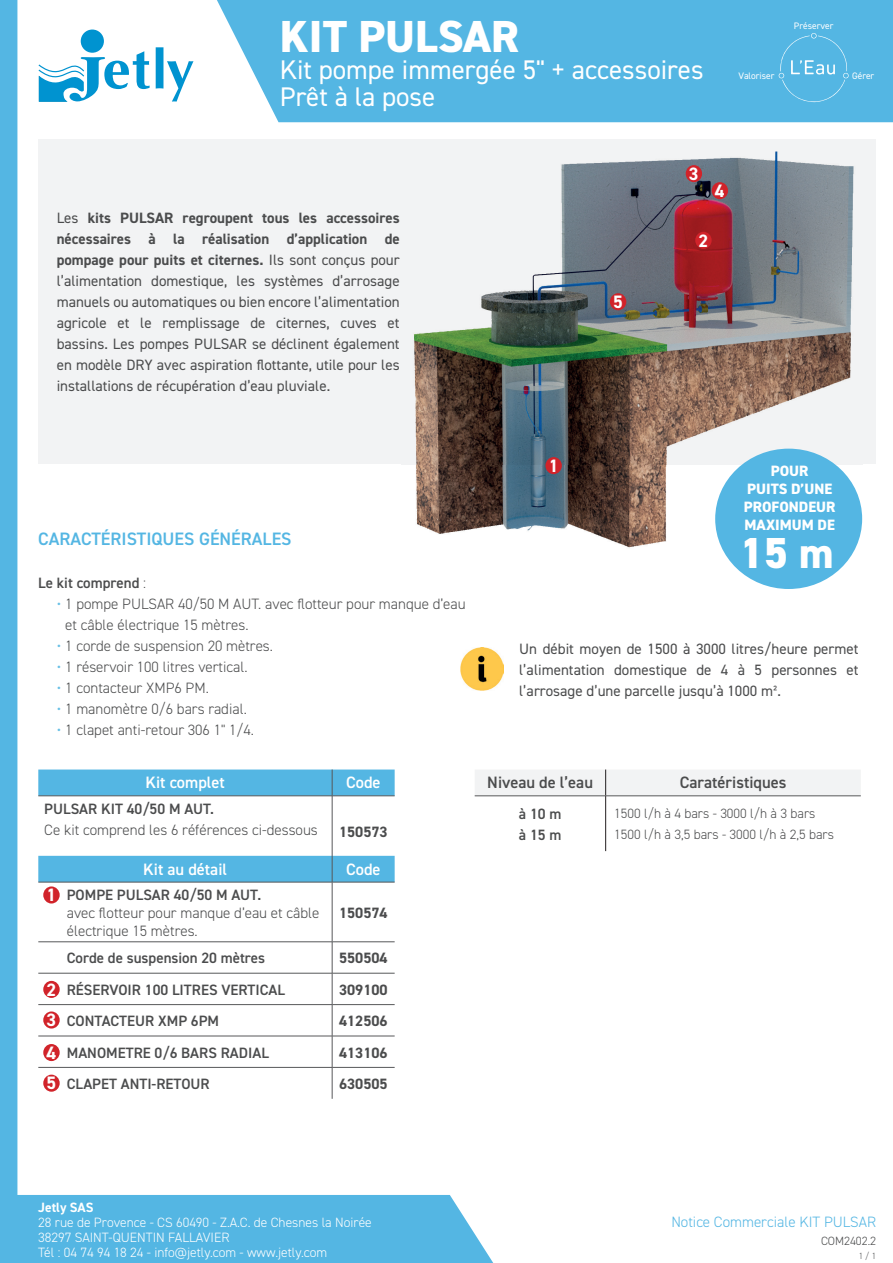
<style>
.page{position:relative;width:893px;height:1263px;background:#fff}
.page>*{position:absolute;margin:0;border:0;box-sizing:border-box;transform-origin:0 0}
.t1{font:800 45px "DIN2014";color:#fff}
.t2{font:800 43.5px "DIN2014";color:#fff}
.t3{font:27px/27px "DIN2014";color:#fff}
.t4{font:600 18px "DIN2014";color:#54b6e3}
.t5{font:700 18px/30.6px "DIN2014";color:#fff}
.t6{font:600 16.5px "DIN2014";color:#fff}
.t7{font:600 16.5px "DIN2014";color:#4b4c4d}
.t8{font:15px/21px "DIN2014";color:#4b4c4d;text-align:justify}
.t9{font:300 15px/21px "DIN2014";color:#4b4c4d}
.t10{font:600 15px/21px "DIN2014";color:#4b4c4d}
.t11{font:700 15px "DIN2014";color:#4b4c4d}
.t12{font:800 15px/18px "DIN2014";color:#fff;text-align:center}
.t13{font:300 15px "DIN2014";color:#54b6e3}
.t14{font:300 13.5px/15px "DIN2014";color:#fff}
.t15{font:300 13.5px/21px "DIN2014";color:#4b4c4d}
.t16{font:700 13.5px "DIN2014";color:#fff}
.t17{font:300 12px "DIN2014";color:#4b4c4d}
.t18{font:9.45px "DIN2014";color:#fff}
.t19{font:300 9px "DIN2014";color:#57585a}
.s1{font-weight:700}
.s2{font-weight:300}
.s3{color:#69c0e6}
</style>
<div class="page">
<div style="left:17px;top:1195px;width:476px;height:68px;background:#54b6e3"></div>
<svg style="left:156px;top:47px;width:37px;height:55px"></svg>
<svg style="left:38px;top:51px;width:112px;height:51px"></svg>
<div style="left:81px;top:30px;width:23px;height:23px;background:#0093d0;border-radius:50%"></div>
<div style="left:217px;top:0;width:676px;height:122px;background:#54b6e3"></div>
<div style="left:0;top:0;width:17px;height:1263px;background:#54b6e3"></div>
<svg style="left:779px;top:33px;width:70px;height:71px;background:#5ebae4"></svg>
<div style="left:38px;top:140px;width:838px;height:324px;background:#f2f3f4"></div>
<img style="left:402px;top:151px;width:460px;height:407px">
<div style="left:475px;top:769px;width:386px;height:26px;background:#f2f3f4"></div>
<hr style="left:605px;top:796px;width:1px;height:55px;background:#231f20">
<hr style="left:475px;top:795px;width:131px;height:1px;background:#57585a">
<hr style="left:606px;top:795px;width:255px;height:1px;background:#57585a">
<div style="left:38px;top:769px;width:357px;height:26px;background:#54b6e3"></div>
<hr style="left:38px;top:795px;width:294px;height:1px;background:#57585a">
<hr style="left:332px;top:795px;width:63px;height:1px;background:#57585a">
<hr style="left:332px;top:796px;width:1px;height:70px;background:#57585a">
<div style="left:38px;top:856px;width:357px;height:26px;background:#54b6e3"></div>
<hr style="left:38px;top:882px;width:294px;height:1px;background:#57585a">
<hr style="left:332px;top:882px;width:63px;height:1px;background:#57585a">
<hr style="left:332px;top:882px;width:1px;height:60px;background:#57585a">
<hr style="left:38px;top:941px;width:294px;height:1px;background:#57585a">
<hr style="left:332px;top:941px;width:63px;height:1px;background:#57585a">
<hr style="left:332px;top:942px;width:1px;height:31px;background:#57585a">
<hr style="left:38px;top:973px;width:294px;height:1px;background:#57585a">
<hr style="left:332px;top:973px;width:63px;height:1px;background:#57585a">
<hr style="left:332px;top:973px;width:1px;height:31px;background:#57585a">
<hr style="left:38px;top:1004px;width:294px;height:1px;background:#57585a">
<hr style="left:332px;top:1004px;width:63px;height:1px;background:#57585a">
<hr style="left:332px;top:1005px;width:1px;height:31px;background:#57585a">
<hr style="left:38px;top:1036px;width:294px;height:1px;background:#57585a">
<hr style="left:332px;top:1036px;width:63px;height:1px;background:#57585a">
<hr style="left:332px;top:1036px;width:1px;height:31px;background:#57585a">
<hr style="left:38px;top:1067px;width:294px;height:1px;background:#57585a">
<hr style="left:332px;top:1067px;width:63px;height:1px;background:#57585a">
<hr style="left:332px;top:1067px;width:1px;height:32px;background:#57585a">
<div style="left:43px;top:886px;width:17px;height:17px;background:#d1232a;border-radius:50%"></div>
<div style="left:43px;top:981px;width:17px;height:17px;background:#d1232a;border-radius:50%"></div>
<div style="left:43px;top:1011px;width:17px;height:17px;background:#d1232a;border-radius:50%"></div>
<div style="left:43px;top:1044px;width:17px;height:17px;background:#d1232a;border-radius:50%"></div>
<div style="left:43px;top:1075px;width:17px;height:17px;background:#d1232a;border-radius:50%"></div>
<div style="left:545px;top:457px;width:17px;height:17px;background:#d1232a;border-radius:50%"></div>
<div style="left:695px;top:232px;width:17px;height:17px;background:#d1232a;border-radius:50%"></div>
<div style="left:686px;top:165px;width:16px;height:17px;background:#d1232a;border-radius:50%"></div>
<div style="left:712px;top:182px;width:16px;height:17px;background:#d1232a;border-radius:50%"></div>
<div style="left:610px;top:293px;width:16px;height:17px;background:#d1232a;border-radius:50%"></div>
<div style="left:715px;top:449px;width:147px;height:140px;background:#54b6e3;border-radius:50%"></div>
<img style="left:460px;top:648px;width:43px;height:42px">
<h1 class="t1" style="left:280px;top:6px;width:241px">KIT PULSAR</h1>
<h3 class="t3" style="left:280px;top:55px;width:425px">Kit pompe immergée 5" + accessoires<br>Prêt à la pose</h3>
<p class="t18" style="left:794px;top:20px;width:41px">Préserver</p>
<p class="t18" style="left:739px;top:70px;width:37px">Valoriser</p>
<p class="t18" style="left:852px;top:70px;width:24px">Gérer</p>
<p class="t8" style="left:57px;top:207px;width:345px">Les <span class="s1">kits PULSAR regroupent tous les accessoires nécessaires à la réalisation d’application de pompage pour puits et citernes.</span> Ils sont conçus pour l’alimentation domestique, les systèmes d’arrosage manuels ou automatiques ou bien encore l’alimentation agricole et le remplissage de citernes, cuves et bassins. Les pompes PULSAR se déclinent également en modèle DRY avec aspiration flottante, utile pour les installations de récupération d’eau pluviale.</p>
<p class="t5" style="left:613px;top:286px;width:11px">5</p>
<p class="t5" style="left:689px;top:158px;width:11px">3</p>
<p class="t5" style="left:715px;top:175px;width:11px">4</p>
<p class="t5" style="left:698px;top:225px;width:11px">2</p>
<p class="t4" style="left:38px;top:527px;width:255px">CARACTÉRISTIQUES GÉNÉRALES</p>
<p class="t10" style="left:38px;top:571px;width:109px">Le kit comprend <span class="s2">:</span></p>
<p class="t9" style="left:65px;top:593px;width:402px;text-indent:-9px"><span class="s3">•</span> 1 pompe PULSAR 40/50 M AUT. avec flotteur pour manque d’eau et câble électrique 15 mètres.</p>
<p class="t9" style="left:57px;top:635px;width:218px"><span class="s3">•</span> 1 corde de suspension 20 mètres.</p>
<p class="t9" style="left:57px;top:656px;width:192px"><span class="s3">•</span> 1 réservoir 100 litres vertical.</p>
<p class="t9" style="left:57px;top:677px;width:154px"><span class="s3">•</span> 1 contacteur XMP6 PM.</p>
<p class="t9" style="left:57px;top:698px;width:192px"><span class="s3">•</span> 1 manomètre 0/6 bars radial.</p>
<p class="t9" style="left:57px;top:719px;width:199px"><span class="s3">•</span> 1 clapet anti-retour 306 1" 1/4.</p>
<p class="t6" style="left:145px;top:772px;width:81px">Kit complet</p>
<p class="t6" style="left:346px;top:772px;width:36px">Code</p>
<p class="t10" style="left:44px;top:797px;width:171px">PULSAR KIT 40/50 M AUT.</p>
<p class="t9" style="left:44px;top:819px;width:275px">Ce kit comprend les 6 références ci-dessous</p>
<p class="t11" style="left:339px;top:822px;width:50px">150573</p>
<p class="t6" style="left:143px;top:858px;width:85px">Kit au détail</p>
<p class="t6" style="left:346px;top:858px;width:36px">Code</p>
<p class="t10" style="left:67px;top:884px;width:196px">POMPE PULSAR 40/50 M AUT.</p>
<p class="t9" style="left:67px;top:904px;width:254px;line-height:18px">avec flotteur pour manque d’eau et câble électrique 15 mètres.</p>
<p class="t11" style="left:339px;top:903px;width:50px">150574</p>
<p class="t10" style="left:67px;top:947px;width:200px">Corde de suspension 20 mètres</p>
<p class="t11" style="left:339px;top:948px;width:50px">550504</p>
<p class="t10" style="left:67px;top:979px;width:220px">RÉSERVOIR 100 LITRES VERTICAL</p>
<p class="t11" style="left:339px;top:979px;width:50px">309100</p>
<p class="t10" style="left:67px;top:1010px;width:154px">CONTACTEUR XMP 6PM</p>
<p class="t11" style="left:339px;top:1011px;width:50px">412506</p>
<p class="t10" style="left:67px;top:1041px;width:204px">MANOMETRE 0/6 BARS RADIAL</p>
<p class="t11" style="left:339px;top:1042px;width:50px">413106</p>
<p class="t10" style="left:67px;top:1073px;width:144px">CLAPET ANTI-RETOUR</p>
<p class="t11" style="left:339px;top:1074px;width:50px">630505</p>
<p class="t5" style="left:47px;top:879px;width:11px">1</p>
<p class="t5" style="left:47px;top:974px;width:11px">2<br>3</p>
<p class="t5" style="left:47px;top:1037px;width:11px">4<br>5</p>
<p class="t5" style="left:549px;top:450px;width:11px">1</p>
<p class="t12" style="left:744px;top:462px;width:93px">POUR<br>PUITS D’UNE<br>PROFONDEUR<br>MAXIMUM DE</p>
<h2 class="t2" style="left:739px;top:524px;width:96px">15 m</h2>
<p class="t8" style="left:519px;top:638px;width:341px">Un débit moyen de 1500 à 3000 litres/heure permet l’alimentation domestique de 4 à 5 personnes et l’arrosage d’une parcelle jusqu’à 1000 m².</p>
<p class="t7" style="left:487px;top:772px;width:107px">Niveau de l’eau</p>
<p class="t7" style="left:680px;top:772px;width:108px">Caratéristiques</p>
<p class="t10" style="left:519px;top:803px;width:44px">à 10 m à 15 m</p>
<p class="t15" style="left:614px;top:803px;width:221px">1500 l/h à 4 bars - 3000 l/h à 3 bars<br>1500 l/h à 3,5 bars - 3000 l/h à 2,5 bars</p>
<p class="t16" style="left:38px;top:1198px;width:57px">Jetly SAS</p>
<p class="t14" style="left:38px;top:1214px;width:335px">28 rue de Provence - CS 60490 - Z.A.C. de Chesnes la Noirée<br>38297 SAINT-QUENTIN FALLAVIER<br>Tél : 04 74 94 18 24 - info@jetly.com - www.jetly.com</p>
<p class="t13" style="left:671px;top:1213px;width:206px">Notice Commerciale KIT PULSAR</p>
<p class="t19" style="left:859px;top:1251px;width:19px">1/1</p>
<p class="t17" style="left:821px;top:1233px;width:57px">COM2402.2</p>
</div>
